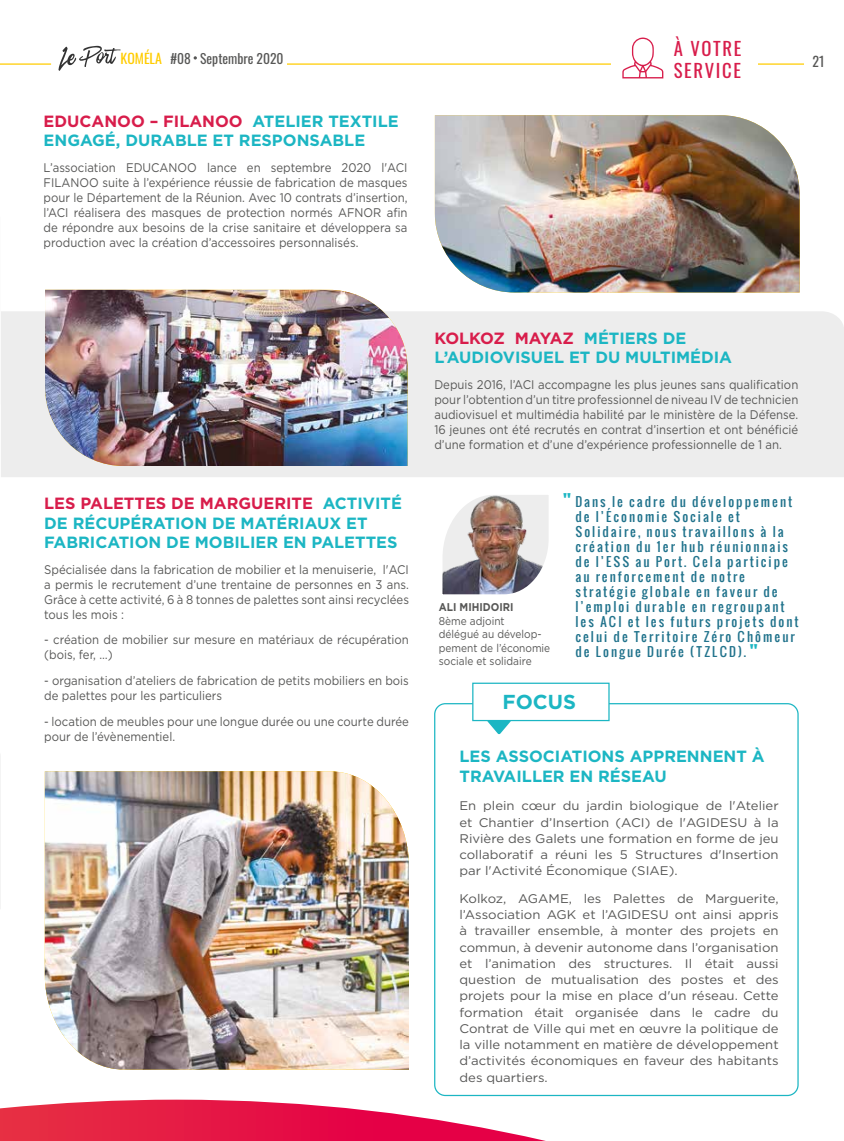
<style>
.page{position:relative;width:844px;height:1141px;background:#fff}
.page>*{position:absolute;margin:0;border:0;box-sizing:border-box;transform-origin:0 0}
.t1{font:700 20.25px "Gotham";color:#1cb6c3}
.t2{font:18.62px/22.4px "Oswald";letter-spacing:.09em;color:#d81d4b}
.t3{font:700 16.25px/19.5px "Gotham";color:#1cb6c3}
.t4{font:13.88px "Oswald";color:#575756}
.t5{font:13.5px "Oswald";color:#575756}
.t6{font:12.5px/15px "Gotham";color:#575756;text-align:justify;scale:.91 1}
.t7{font:12.5px/16.2px "Gotham";color:#575756;text-align:justify;scale:1.05 1}
.t8{font:12.5px/15px "Oswald";letter-spacing:.16em;color:#21738c}
.t9{font:11.25px/13.5px "Gotham";color:#575756;scale:.9 1}
.t10{font:700 11.25px "Gotham";color:#575756;scale:.9 1}
.s1{font-size:13.88px;color:#fc0}
.s2{color:#d81d4b}
.s3{font-size:25px;color:#1cb6c3}
</style>
<div class="page">
<hr style="left:279px;top:63px;width:524px;height:2px;background:#fc0">
<hr style="left:0;top:63px;width:51px;height:2px;background:#fc0">
<div style="left:170px;top:48px;width:117px;height:19px;background:#fff"></div>
<svg style="left:58px;top:46px;width:62px;height:25px"></svg>
<svg style="left:193px;top:56px;width:4px;height:4px"></svg>
<div style="left:1px;top:311px;width:842px;height:166px;background:#ededed"></div>
<svg style="left:0;top:756px;width:1px;height:153px"></svg>
<div style="left:611px;top:46px;width:146px;height:29px;background:#fff"></div>
<svg style="left:622px;top:38px;width:41px;height:40px"></svg>
<svg style="left:0;top:1100px;width:545px;height:41px"></svg>
<img style="left:435px;top:115px;width:364px;height:177px">
<img style="left:45px;top:290px;width:362px;height:176px">
<img style="left:45px;top:771px;width:364px;height:299px">
<svg style="left:486px;top:721px;width:25px;height:13px"></svg>
<div style="left:472px;top:683px;width:137px;height:38px;background:#fff;border:1px solid #1cb6c3"></div>
<img style="left:442px;top:495px;width:107px;height:100px">
<h2 class="t2" style="left:673px;top:35px;width:69px">À VOTRE<br>SERVICE</h2>
<p class="t5" style="left:120px;top:46px;width:164px"><span class="s1">KOMÉLA</span> #08 Septembre 2020</p>
<p class="t4" style="left:812px;top:49px;width:14px">21</p>
<h3 class="t3" style="left:44px;top:111px;width:356px"><span class="s2">EDUCANOO – FILANOO</span> ATELIER TEXTILE<br>ENGAGÉ, DURABLE ET RESPONSABLE</h3>
<p class="t6" style="left:44px;top:160px;width:401px">L’association EDUCANOO lance en septembre 2020 l'ACI FILANOO suite à l’expérience réussie de fabrication de masques pour le Département de la Réunion. Avec 10 contrats d’insertion, l’ACI réalisera des masques de protection normés AFNOR afin de répondre aux besoins de la crise sanitaire et développera sa production avec la création d’accessoires personnalisés.</p>
<h3 class="t3" style="left:44px;top:493px;width:359px"><span class="s2">LES PALETTES DE MARGUERITE</span> ACTIVITÉ<br>DE RÉCUPÉRATION DE MATÉRIAUX ET<br>FABRICATION DE MOBILIER EN PALETTES</h3>
<p class="t6" style="left:44px;top:561px;width:402px">Spécialisée dans la fabrication de mobilier et la menuiserie, l'ACI a permis le recrutement d’une trentaine de personnes en 3 ans.<br>Grâce à cette activité, 6 à 8 tonnes de palettes sont ainsi recyclées tous les mois :</p>
<p class="t6" style="left:44px;top:632px;width:402px">- création de mobilier sur mesure en matériaux de récupération (bois, fer, …)</p>
<p class="t6" style="left:44px;top:673px;width:402px">- organisation d’ateliers de fabrication de petits mobiliers en bois de palettes pour les particuliers</p>
<p class="t6" style="left:44px;top:713px;width:402px">- location de meubles pour une longue durée ou une courte durée pour de l’évènementiel.</p>
<h3 class="t3" style="left:434px;top:328px;width:299px"><span class="s2">KOLKOZ MAYAZ</span> MÉTIERS DE<br>L’AUDIOVISUEL ET DU MULTIMÉDIA</h3>
<p class="t6" style="left:434px;top:377px;width:401px">Depuis 2016, l’ACI accompagne les plus jeunes sans qualification pour l’obtention d’un titre professionnel de niveau IV de technicien audiovisuel et multimédia habilité par le ministère de la Défense.<br>16 jeunes ont été recrutés en contrat d’insertion et ont bénéficié d’une formation et d’une d’expérience professionnelle de 1 an.</p>
<p class="t10" style="left:439px;top:600px;width:84px">ALI MIHIDOIRI</p>
<p class="t9" style="left:439px;top:614px;width:125px">8ème adjoint<br>délégué au dévelop&shy;pement de l’économie sociale et solidaire</p>
<p class="t8" style="left:575px;top:494px;width:224px;text-indent:-13px"><span class="s3">"</span> Dans le cadre du développement de l’Économie Sociale et<br>Solidaire, nous travaillons à la création du 1er hub réunionnais de l’ESS au Port. Cela participe au renforcement de notre stratégie globale en faveur de l’emploi durable en regroupant les ACI et les futurs projets dont celui de Territoire Zéro Chômeur de Longue Durée (TZLCD).<span class="s3">"</span></p>
<h1 class="t1" style="left:502px;top:688px;width:75px">FOCUS</h1>
<h3 class="t3" style="left:459px;top:747px;width:306px">LES ASSOCIATIONS APPRENNENT À<br>TRAVAILLER EN RÉSEAU</h3>
<p class="t7" style="left:459px;top:798px;width:305px">En plein cœur du jardin biologique de l'Atelier et Chantier d’Insertion (ACI) de l'AGIDESU à la Rivière des Galets une formation en forme de jeu collaboratif a réuni les 5 Structures d'Insertion par l'Activité Économique (SIAE).</p>
<p class="t7" style="left:459px;top:890px;width:305px">Kolkoz, AGAME, les Palettes de Marguerite, l’Association AGK et l’AGIDESU ont ainsi appris à travailler ensemble, à monter des projets en commun, à devenir autonome dans l’organisation et l’animation des structures. Il était aussi question de mutualisation des postes et des projets pour la mise en place d'un réseau. Cette formation était organisée dans le cadre du Contrat de Ville qui met en œuvre la politique de la ville notamment en matière de développement d’activités économiques en faveur des habitants des quartiers.</p>
</div>
